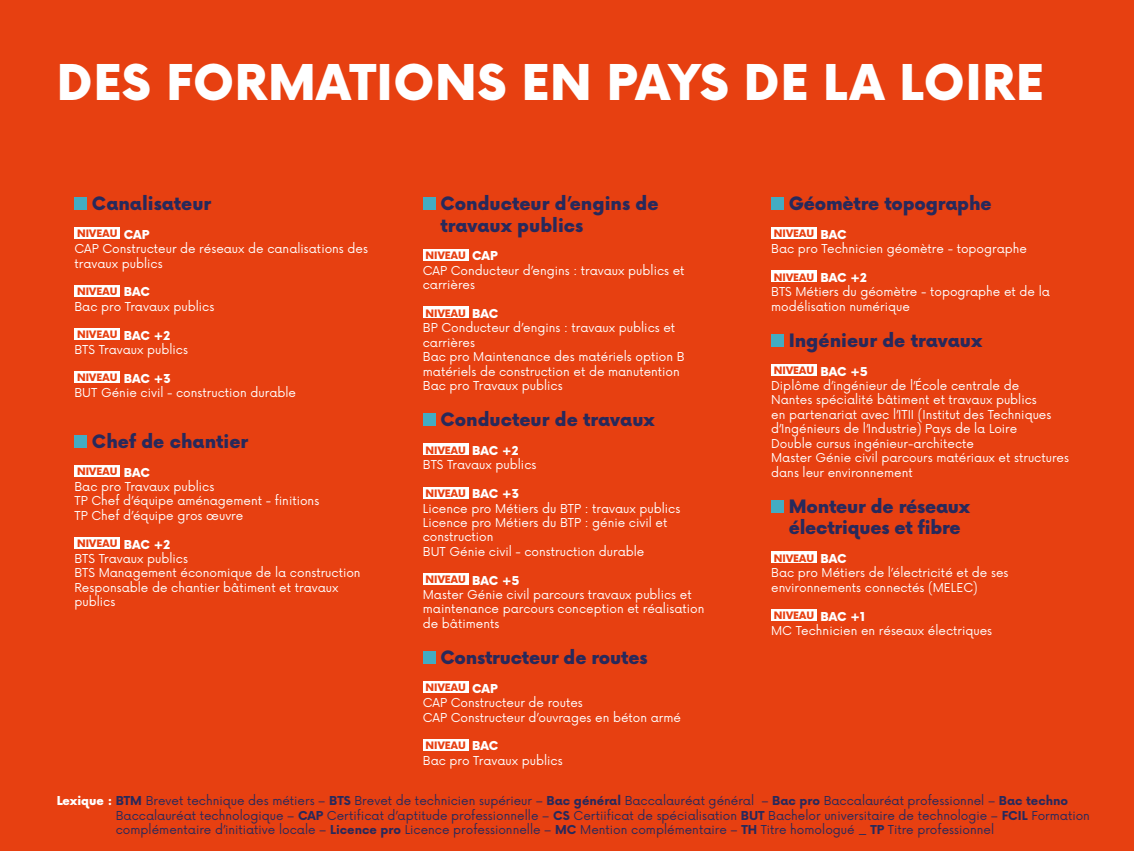
<style>
.page{position:relative;width:1134px;height:851px;background:#fff}
.page>*{position:absolute;margin:0;border:0;box-sizing:border-box;transform-origin:0 0}
.t1{font:900 48px "Now";letter-spacing:.01em;color:#fff}
.t2{font:900 18px/21.6px "Now";color:#28295b}
.t3{font:12px/14.4px "Now";color:#fff}
.t4{font:12px/14.4px "Now";color:#28295b}
.t5{font:900 10px "Now";letter-spacing:.015em;color:#e74011}
.s1{font-size:12px;color:#fff}
.s2{font-weight:900;color:#fff}
.s3{font-weight:700}
</style>
<div class="page">
<div style="left:567px;top:0;width:567px;height:850px;background:#e74011"></div>
<div style="left:0;top:0;width:567px;height:850px;background:#e74011"></div>
<div style="left:74px;top:197px;width:13px;height:13px;background:#43acc2"></div>
<div style="left:74px;top:227px;width:46px;height:12px;background:#fff"></div>
<div style="left:74px;top:285px;width:46px;height:11px;background:#fff"></div>
<div style="left:74px;top:328px;width:46px;height:11px;background:#fff"></div>
<div style="left:74px;top:371px;width:46px;height:12px;background:#fff"></div>
<div style="left:74px;top:435px;width:13px;height:12px;background:#43acc2"></div>
<div style="left:74px;top:465px;width:46px;height:11px;background:#fff"></div>
<div style="left:74px;top:537px;width:46px;height:11px;background:#fff"></div>
<div style="left:771px;top:197px;width:13px;height:13px;background:#43acc2"></div>
<div style="left:771px;top:227px;width:46px;height:12px;background:#fff"></div>
<div style="left:771px;top:271px;width:46px;height:11px;background:#fff"></div>
<div style="left:771px;top:334px;width:13px;height:13px;background:#43acc2"></div>
<div style="left:771px;top:364px;width:46px;height:11px;background:#fff"></div>
<div style="left:771px;top:500px;width:13px;height:12px;background:#43acc2"></div>
<div style="left:771px;top:551px;width:46px;height:12px;background:#fff"></div>
<div style="left:771px;top:609px;width:46px;height:11px;background:#fff"></div>
<div style="left:423px;top:197px;width:12px;height:13px;background:#43acc2"></div>
<div style="left:423px;top:249px;width:45px;height:11px;background:#fff"></div>
<div style="left:423px;top:307px;width:45px;height:11px;background:#fff"></div>
<div style="left:423px;top:413px;width:12px;height:13px;background:#43acc2"></div>
<div style="left:423px;top:443px;width:45px;height:12px;background:#fff"></div>
<div style="left:423px;top:487px;width:45px;height:11px;background:#fff"></div>
<div style="left:423px;top:573px;width:45px;height:11px;background:#fff"></div>
<div style="left:423px;top:651px;width:12px;height:12px;background:#43acc2"></div>
<div style="left:423px;top:681px;width:45px;height:11px;background:#fff"></div>
<div style="left:423px;top:739px;width:45px;height:11px;background:#fff"></div>
<h1 class="t1" style="left:57px;top:48px;width:988px">DES FORMATIONS EN PAYS DE LA LOIRE</h1>
<h2 class="t2" style="left:92px;top:192px;width:121px">Canalisateur</h2>
<p class="t5" style="left:77px;top:226px;width:74px">NIVEAU <span class="s1">CAP</span></p>
<p class="t3" style="left:74px;top:241px;width:295px">CAP Constructeur de réseaux de canalisations des travaux publics</p>
<p class="t5" style="left:77px;top:284px;width:75px">NIVEAU <span class="s1">BAC</span></p>
<p class="t3" style="left:74px;top:298px;width:141px">Bac pro Travaux publics</p>
<p class="t5" style="left:77px;top:327px;width:95px">NIVEAU <span class="s1">BAC +2</span></p>
<p class="t3" style="left:74px;top:341px;width:115px">BTS Travaux publics</p>
<p class="t5" style="left:77px;top:370px;width:95px">NIVEAU <span class="s1">BAC +3</span></p>
<p class="t3" style="left:74px;top:385px;width:223px">BUT Génie civil - construction durable</p>
<h2 class="t2" style="left:92px;top:430px;width:158px">Chef de chantier</h2>
<p class="t5" style="left:77px;top:464px;width:75px">NIVEAU <span class="s1">BAC</span></p>
<p class="t3" style="left:74px;top:478px;width:246px">Bac pro Travaux publics<br>TP Chef d’équipe aménagement - finitions<br>TP Chef d’équipe gros œuvre</p>
<p class="t5" style="left:77px;top:536px;width:95px">NIVEAU <span class="s1">BAC +2</span></p>
<p class="t3" style="left:74px;top:550px;width:288px">BTS Travaux publics<br>BTS Management économique de la construction<br>Responsable de chantier bâtiment et travaux publics</p>
<h2 class="t2" style="left:440px;top:192px;width:220px">Conducteur d’engins de travaux publics</h2>
<p class="t5" style="left:425px;top:248px;width:74px">NIVEAU <span class="s1">CAP</span></p>
<p class="t3" style="left:423px;top:262px;width:263px">CAP Conducteur d’engins : travaux publics et carrières</p>
<p class="t5" style="left:425px;top:306px;width:75px">NIVEAU <span class="s1">BAC</span></p>
<p class="t3" style="left:423px;top:320px;width:263px">BP Conducteur d’engins : travaux publics et carrières<br>Bac pro Maintenance des matériels option B matériels de construction et de manutention Bac pro Travaux publics</p>
<h2 class="t2" style="left:440px;top:408px;width:216px">Conducteur de travaux</h2>
<p class="t5" style="left:425px;top:442px;width:95px">NIVEAU <span class="s1">BAC +2</span></p>
<p class="t3" style="left:423px;top:457px;width:115px">BTS Travaux publics</p>
<p class="t5" style="left:425px;top:486px;width:95px">NIVEAU <span class="s1">BAC +3</span></p>
<p class="t3" style="left:423px;top:500px;width:259px">Licence pro Métiers du BTP : travaux publics Licence pro Métiers du BTP : génie civil et construction<br>BUT Génie civil - construction durable</p>
<p class="t5" style="left:425px;top:572px;width:96px">NIVEAU <span class="s1">BAC +5</span></p>
<p class="t3" style="left:423px;top:586px;width:283px">Master Génie civil parcours travaux publics et maintenance parcours conception et réalisation de bâtiments</p>
<h2 class="t2" style="left:440px;top:646px;width:209px">Constructeur de routes</h2>
<p class="t5" style="left:425px;top:680px;width:74px">NIVEAU <span class="s1">CAP</span></p>
<p class="t3" style="left:423px;top:694px;width:260px">CAP Constructeur de routes<br>CAP Constructeur d’ouvrages en béton armé</p>
<p class="t5" style="left:425px;top:738px;width:75px">NIVEAU <span class="s1">BAC</span></p>
<p class="t3" style="left:423px;top:752px;width:141px">Bac pro Travaux publics</p>
<h2 class="t2" style="left:789px;top:192px;width:204px">Géomètre topographe</h2>
<p class="t5" style="left:774px;top:226px;width:75px">NIVEAU <span class="s1">BAC</span></p>
<p class="t3" style="left:771px;top:241px;width:257px">Bac pro Technicien géomètre - topographe</p>
<p class="t5" style="left:774px;top:270px;width:95px">NIVEAU <span class="s1">BAC +2</span></p>
<p class="t3" style="left:771px;top:284px;width:280px">BTS Métiers du géomètre - topographe et de la modélisation numérique</p>
<h2 class="t2" style="left:789px;top:329px;width:195px">Ingénieur de travaux</h2>
<p class="t5" style="left:774px;top:363px;width:96px">NIVEAU <span class="s1">BAC +5</span></p>
<p class="t3" style="left:771px;top:377px;width:299px">Diplôme d’ingénieur de l’École centrale de<br>Nantes spécialité bâtiment et travaux publics<br>en partenariat avec l’ITII (Institut des Techniques d’Ingénieurs de l’Industrie) Pays de la Loire<br>Double cursus ingénieur-architecte<br>Master Génie civil parcours matériaux et structures dans leur environnement</p>
<h2 class="t2" style="left:789px;top:495px;width:183px">Monteur de réseaux électriques et fibre</h2>
<p class="t5" style="left:774px;top:550px;width:75px">NIVEAU <span class="s1">BAC</span></p>
<p class="t3" style="left:771px;top:565px;width:239px">Bac pro Métiers de l’électricité et de ses environnements connectés (MELEC)</p>
<p class="t5" style="left:774px;top:608px;width:93px">NIVEAU <span class="s1">BAC +1</span></p>
<p class="t3" style="left:771px;top:622px;width:223px">MC Technicien en réseaux électriques</p>
<p class="t4" style="left:116px;top:792px;width:976px;text-indent:-59px"><span class="s2">Lexique :</span> <span class="s3">BTM</span> Brevet technique des métiers – <span class="s3">BTS</span> Brevet de technicien supérieur – <span class="s3">Bac général</span> Baccalauréat général – <span class="s3">Bac pro</span> Baccalauréat professionnel – <span class="s3">Bac techno<br></span>Baccalauréat technologique – <span class="s3">CAP</span> Certificat d’aptitude professionnelle – <span class="s3">CS</span> Certiificat de spécialisation <span class="s3">BUT</span> Bachelor universitaire de technologie – <span class="s3">FCIL</span> Formation complémentaire d’initiative locale – <span class="s3">Licence pro</span> Licence professionnelle – <span class="s3">MC</span> Mention complémentaire – <span class="s3">TH</span> Titre homologué _ <span class="s3">TP</span> Titre professionnel</p>
</div>
